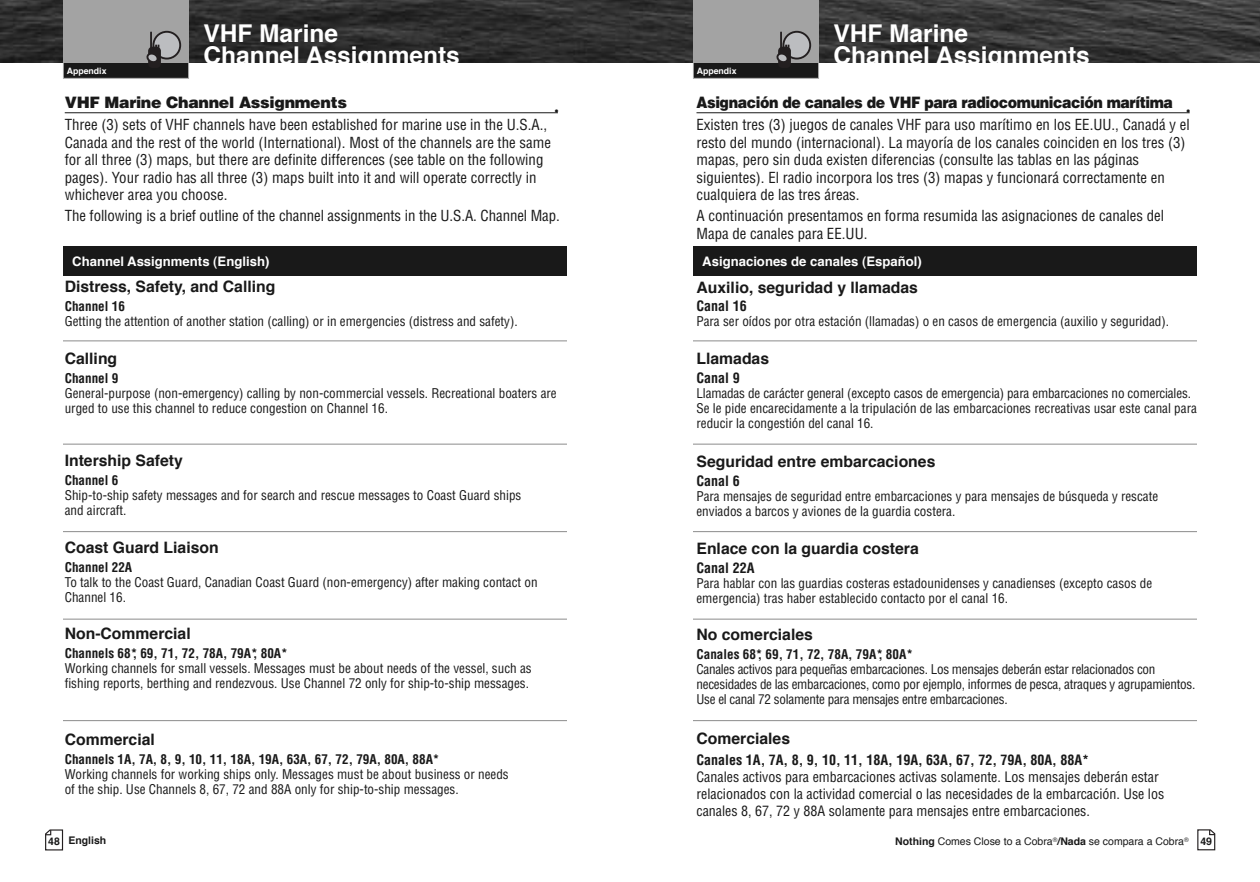
<style>
.page{position:relative;width:1260px;height:882px;background:#fff}
.page>*{position:absolute;margin:0;border:0;box-sizing:border-box;transform-origin:0 0}
.t1{font:700 24.5px/22.8px "Helvetica";color:#fff}
.t2{font:700 15.75px "Helvetica";color:#191919}
.t3{font:900 15.75px "Helvetica LT Std";letter-spacing:-.03em;color:#191919;scale:.9 1}
.t4{font:900 15.75px "Helvetica LT Std";letter-spacing:-.03em;color:#191919}
.t5{font:condensed 14.88px/17.5px "Helvetica LT Std";color:#191919}
.t6{font:condensed 14px/17px "Helvetica LT Std";color:#191919}
.t7{font:700 condensed 14px "Helvetica LT Std";color:#191919}
.t8{font:700 14px "Helvetica";color:#191919}
.t9{font:condensed 13.12px/15px "Helvetica LT Std";color:#191919}
.t10{font:condensed 13.12px/15px "Helvetica LT Std";letter-spacing:-.02em;color:#191919}
.t11{font:700 condensed 13.12px "Helvetica LT Std";color:#191919}
.t12{font:700 13.12px "Helvetica";color:#fff}
.t13{font:10.5px "Helvetica";color:#191919}
.t14{font:700 10.5px "Helvetica";color:#191919}
.t15{font:700 8.75px "Helvetica";color:#fff}
.s1{font-weight:700}
</style>
<div class="page">
<img style="left:0;top:0;width:630px;height:63px">
<svg style="left:630px;top:0;width:630px;height:63px;background:#373737"></svg>
<div style="left:694px;top:62px;width:124px;height:16px;background:#191919"></div>
<div style="left:693px;top:61px;width:126px;height:18px;border:1px solid #a3a3a3"></div>
<div style="left:693px;top:0;width:126px;height:63px;background:#a3a3a3"></div>
<div style="left:783px;top:32px;width:27px;height:27px;background:#bcbdc0;border-radius:50%"></div>
<div style="left:782px;top:31px;width:29px;height:29px;border:2px solid #231f20;border-radius:50%"></div>
<div style="left:778px;top:47px;width:13px;height:21px;background:#231f20;border-radius:4px"></div>
<hr style="left:780px;top:32px;width:2px;height:23px;background:#231f20">
<svg style="left:776px;top:45px;width:14px;height:18px"></svg>
<svg style="left:1197px;top:829px;width:18px;height:21px"></svg>
<div style="left:64px;top:62px;width:124px;height:16px;background:#191919"></div>
<div style="left:63px;top:61px;width:126px;height:18px;border:1px solid #a3a3a3"></div>
<div style="left:63px;top:0;width:126px;height:63px;background:#a3a3a3"></div>
<div style="left:153px;top:32px;width:27px;height:27px;background:#bcbdc0;border-radius:50%"></div>
<div style="left:152px;top:31px;width:29px;height:29px;border:2px solid #231f20;border-radius:50%"></div>
<div style="left:148px;top:47px;width:13px;height:21px;background:#231f20;border-radius:4px"></div>
<hr style="left:150px;top:32px;width:2px;height:23px;background:#231f20">
<svg style="left:146px;top:45px;width:14px;height:18px"></svg>
<svg style="left:45px;top:829px;width:19px;height:21px"></svg>
<hr style="left:63px;top:340px;width:1134px;height:1px;background:#8c8c8c">
<hr style="left:696px;top:112px;width:494px;height:1px;background:#191919">
<hr style="left:65px;top:112px;width:493px;height:1px;background:#191919">
<hr style="left:63px;top:444px;width:1134px;height:1px;background:#8c8c8c">
<div style="left:63px;top:246px;width:1134px;height:29px;background:#191919"></div>
<hr style="left:63px;top:531px;width:1134px;height:1px;background:#8c8c8c">
<hr style="left:63px;top:619px;width:1134px;height:1px;background:#8c8c8c">
<hr style="left:63px;top:720px;width:1134px;height:1px;background:#8c8c8c">
<div style="left:567px;top:79px;width:126px;height:771px;background:#fff"></div>
<p class="t15" style="left:67px;top:67px;width:41px">Appendix</p>
<h1 class="t1" style="left:203px;top:24px;width:258px">VHF Marine<br>Channel Assignments</h1>
<p class="t15" style="left:697px;top:67px;width:41px">Appendix</p>
<h1 class="t1" style="left:833px;top:24px;width:258px">VHF Marine<br>Channel Assignments</h1>
<p class="t4" style="left:65px;top:96px;width:284px">VHF Marine Channel Assignments</p>
<p class="t3" style="left:697px;top:96px;width:531px">Asignación de canales de VHF para radiocomunicación marítima</p>
<p class="t8" style="left:554px;top:106px;width:6px">•</p>
<p class="t8" style="left:1186px;top:106px;width:6px">•</p>
<p class="t5" style="left:696px;top:117px;width:495px">Existen tres (3) juegos de canales VHF para uso marítimo en los EE.UU., Canadá y el resto del mundo (internacional). La mayoría de los canales coinciden en los tres (3) mapas, pero sin duda existen diferencias (consulte las tablas en las páginas siguientes). El radio incorpora los tres (3) mapas y funcionará correctamente en cualquiera de las tres áreas.</p>
<p class="t5" style="left:696px;top:208px;width:469px">A continuación presentamos en forma resumida las asignaciones de canales del<br>Mapa de canales para EE.UU.</p>
<p class="t2" style="left:696px;top:280px;width:223px">Auxilio, seguridad y llamadas</p>
<p class="t7" style="left:696px;top:301px;width:52px">Canal 16</p>
<p class="t9" style="left:696px;top:315px;width:474px">Para ser oídos por otra estación (llamadas) o en casos de emergencia (auxilio y seguridad).</p>
<p class="t2" style="left:696px;top:352px;width:74px">Llamadas</p>
<p class="t7" style="left:696px;top:373px;width:45px">Canal 9</p>
<p class="t9" style="left:696px;top:387px;width:502px">Llamadas de carácter general (excepto casos de emergencia) para embarcaciones no comerciales.<br>Se le pide encarecidamente a la tripulación de las embarcaciones recreativas usar este canal para reducir la congestión del canal 16.</p>
<p class="t2" style="left:696px;top:455px;width:240px">Seguridad entre embarcaciones</p>
<p class="t7" style="left:696px;top:475px;width:45px">Canal 6</p>
<p class="t9" style="left:696px;top:490px;width:463px">Para mensajes de seguridad entre embarcaciones y para mensajes de búsqueda y rescate enviados a barcos y aviones de la guardia costera.</p>
<p class="t2" style="left:696px;top:542px;width:224px">Enlace con la guardia costera</p>
<p class="t7" style="left:696px;top:563px;width:59px">Canal 22A</p>
<p class="t9" style="left:696px;top:577px;width:457px">Para hablar con las guardias costeras estadounidenses y canadienses (excepto casos de emergencia) tras haber establecido contacto por el canal 16.</p>
<p class="t2" style="left:696px;top:628px;width:118px">No comerciales</p>
<p class="t11" style="left:696px;top:649px;width:218px">Canales 68*, 69, 71, 72, 78A, 79A*, 80A*</p>
<p class="t10" style="left:696px;top:663px;width:500px">Canales activos para pequeñas embarcaciones. Los mensajes deberán estar relacionados con necesidades de las embarcaciones, como por ejemplo, informes de pesca, atraques y agrupamientos.<br>Use el canal 72 solamente para mensajes entre embarcaciones.</p>
<p class="t2" style="left:696px;top:732px;width:95px">Comerciales</p>
<p class="t7" style="left:696px;top:754px;width:394px">Canales 1A, 7A, 8, 9, 10, 11, 18A, 19A, 63A, 67, 72, 79A, 80A, 88A*</p>
<p class="t6" style="left:696px;top:769px;width:469px">Canales activos para embarcaciones activas solamente. Los mensajes deberán estar relacionados con la actividad comercial o las necesidades de la embarcación. Use los canales 8, 67, 72 y 88A solamente para mensajes entre embarcaciones.</p>
<p class="t5" style="left:65px;top:117px;width:488px">Three (3) sets of VHF channels have been established for marine use in the U.S.A., Canada and the rest of the world (International). Most of the channels are the same for all three (3) maps, but there are definite differences (see table on the following pages). Your radio has all three (3) maps built into it and will operate correctly in whichever area you choose.</p>
<p class="t5" style="left:65px;top:208px;width:497px">The following is a brief outline of the channel assignments in the U.S.A. Channel Map.</p>
<p class="t12" style="left:72px;top:256px;width:199px">Channel Assignments (English)</p>
<p class="t12" style="left:702px;top:256px;width:221px">Asignaciones de canales (Español)</p>
<p class="t2" style="left:65px;top:280px;width:212px">Distress, Safety, and Calling</p>
<p class="t11" style="left:65px;top:301px;width:62px">Channel 16</p>
<p class="t9" style="left:65px;top:315px;width:455px">Getting the attention of another station (calling) or in emergencies (distress and safety).</p>
<p class="t2" style="left:65px;top:352px;width:54px">Calling</p>
<p class="t11" style="left:65px;top:373px;width:55px">Channel 9</p>
<p class="t9" style="left:65px;top:386px;width:494px">General-purpose (non-emergency) calling by non-commercial vessels. Recreational boaters are urged to use this channel to reduce congestion on Channel 16.</p>
<p class="t2" style="left:65px;top:454px;width:120px">Intership Safety</p>
<p class="t11" style="left:65px;top:475px;width:55px">Channel 6</p>
<p class="t9" style="left:65px;top:489px;width:458px">Ship-to-ship safety messages and for search and rescue messages to Coast Guard ships and aircraft.</p>
<p class="t2" style="left:65px;top:541px;width:156px">Coast Guard Liaison</p>
<p class="t11" style="left:65px;top:562px;width:69px">Channel 22A</p>
<p class="t9" style="left:65px;top:576px;width:474px">To talk to the Coast Guard, Canadian Coast Guard (non-emergency) after making contact on<br>Channel 16.</p>
<p class="t2" style="left:65px;top:627px;width:128px">Non-Commercial</p>
<p class="t11" style="left:65px;top:648px;width:225px">Channels 68*, 69, 71, 72, 78A, 79A*, 80A*</p>
<p class="t9" style="left:65px;top:662px;width:468px">Working channels for small vessels. Messages must be about needs of the vessel, such as fishing reports, berthing and rendezvous. Use Channel 72 only for ship-to-ship messages.</p>
<p class="t2" style="left:65px;top:733px;width:92px">Commercial</p>
<p class="t11" style="left:65px;top:754px;width:376px">Channels 1A, 7A, 8, 9, 10, 11, 18A, 19A, 63A, 67, 72, 79A, 80A, 88A*</p>
<p class="t9" style="left:65px;top:768px;width:446px">Working channels for working ships only. Messages must be about business or needs of the ship. Use Channels 8, 67, 72 and 88A only for ship-to-ship messages.</p>
<p class="t14" style="left:48px;top:836px;width:60px">48 English</p>
<p class="t13" style="left:895px;top:837px;width:295px"><span class="s1">Nothing</span> Comes Close to a Cobra<sup>®</sup><span class="s1">/Nada</span> se compara a Cobra<sup>®</sup></p>
<p class="t14" style="left:1200px;top:837px;width:13px">49</p>
</div>
